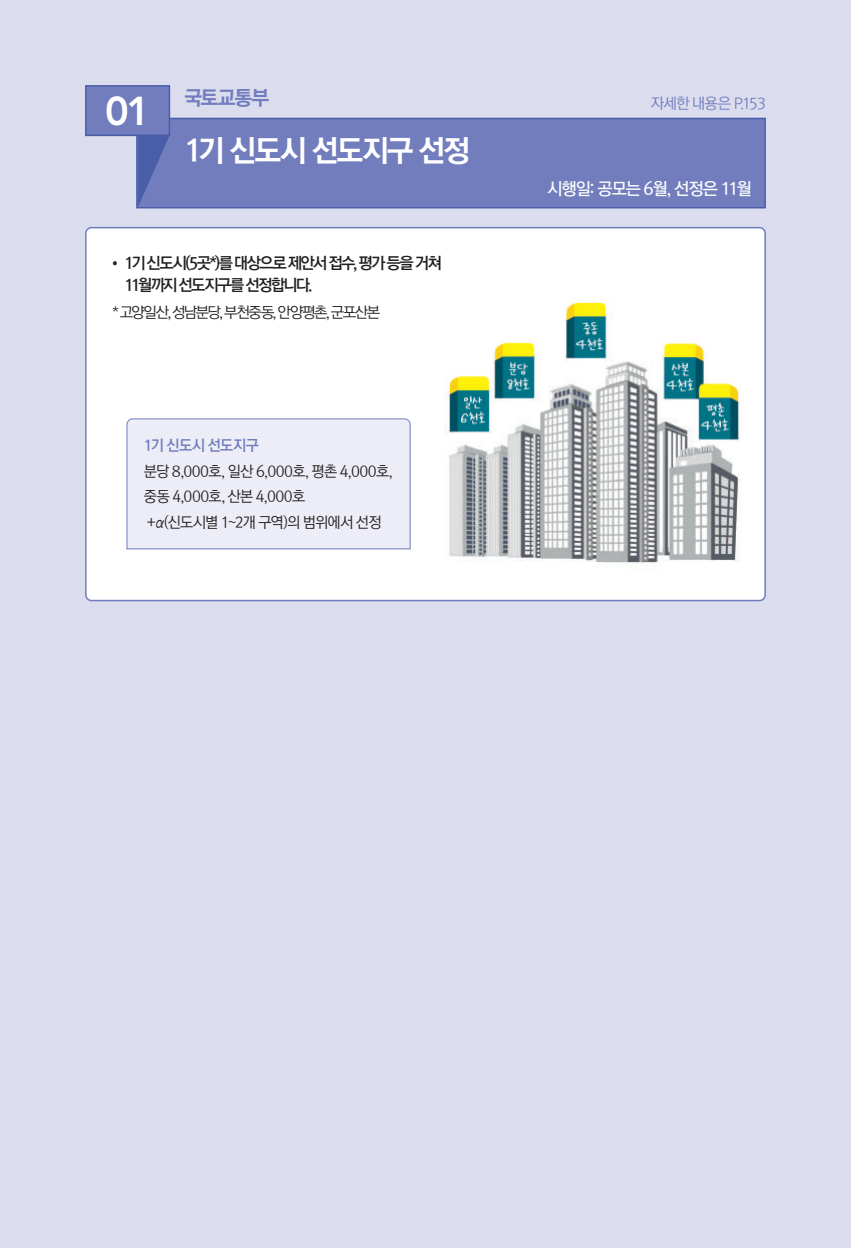
<style>
.page{position:relative;width:851px;height:1248px;background:#fff}
.page>*{position:absolute;margin:0;border:0;box-sizing:border-box;transform-origin:0 0}
.t1{font:800 40px "Avenir LT Std";color:#fff}
.t2{font:30px "Rix Go PEB";letter-spacing:-.07em;color:#fff}
.t3{font:20px "Rix Go PEB";letter-spacing:-.06em;color:#717dbd}
.t4{font:17px "Rix Go PSB";letter-spacing:-.075em;color:#fff}
.t5{font:16px/22px "Rix Go PB";letter-spacing:-.105em;color:#231f20}
.t6{font:15px/25.4px "Rix Go PR";letter-spacing:-.055em;color:#231f20}
.t7{font:15px "Rix Go PR";letter-spacing:-.095em;color:#231f20}
.t8{font:15px "Rix Go PR";letter-spacing:-.06em;color:#717dbd}
.t9{font:15px "Rix Go PB";letter-spacing:-.04em;color:#717dbd}
</style>
<div class="page">
<div style="left:0;top:0;width:850px;height:1247px;background:#dbddef"></div>
<div style="left:136px;top:118px;width:629px;height:90px;background:#717dbd;border:2px solid #4a5da9"></div>
<div style="left:85px;top:85px;width:85px;height:51px;background:#717dbd;border:2px solid #4a5da9"></div>
<svg style="left:138px;top:136px;width:31px;height:71px"></svg>
<div style="left:86px;top:228px;width:679px;height:372px;background:#fff;border-radius:6px"></div>
<div style="left:85px;top:227px;width:680px;height:374px;border:2px solid #717dbd;border-radius:6px"></div>
<div style="left:126px;top:418px;width:284px;height:131px;background:#ecedf6"></div>
<img style="left:444px;top:299px;width:297px;height:264px">
<h1 class="t1" style="left:105px;top:88px;width:47px">01</h1>
<h3 class="t3" style="left:184px;top:84px;width:87px">국토교통부</h3>
<h2 class="t2" style="left:184px;top:131px;width:287px">1기 신도시 선도지구 선정</h2>
<p class="t5" style="left:125px;top:252px;width:318px;text-indent:-17px">• 1기 신도시(5곳*)를 대상으로 제안서 접수,평가 등을 거쳐<br>11월까지 선도지구를 선정합니다.</p>
<p class="t7" style="left:112px;top:304px;width:269px">* 고양일산,성남분당,부천중동,안양평촌,군포산본</p>
<p class="t9" style="left:144px;top:438px;width:117px">1기 신도시 선도지구</p>
<p class="t6" style="left:144px;top:458px;width:250px">분당 8,000호, 일산 6,000호, 평촌 4,000호, 중동 4,000호, 산본 4,000호<br>+α(신도시별 1~2개 구역)의 범위에서 선정</p>
<p class="t8" style="left:650px;top:96px;width:116px">자세한 내용은 P.153</p>
<p class="t4" style="left:547px;top:178px;width:206px">시행일: 공모는 6월, 선정은 11월</p>
</div>
